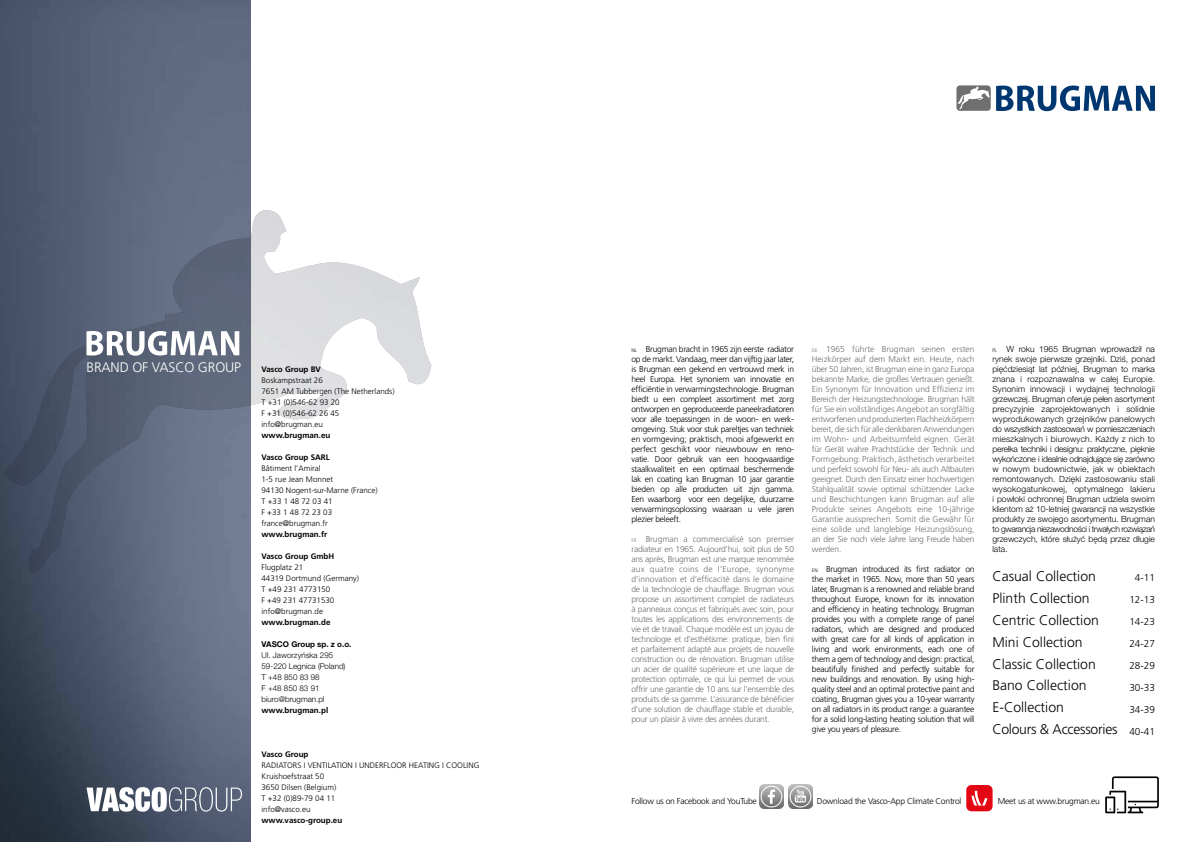
<style>
.page{position:relative;width:1191px;height:842px;background:#fff}
.page>*{position:absolute;margin:0;border:0;box-sizing:border-box;transform-origin:0 0}
.t1{font:300 14px/22px "Frutiger";color:#000}
.t2{font:300 13.8px "Frutiger";letter-spacing:-.01em;color:#fff}
.t3{font:300 10px "Frutiger";color:#000}
.t4{font:300 8.5px/10px "Frutiger";letter-spacing:-.03em;color:#706f6f;text-align:justify}
.t5{font:300 8.5px/10px "Frutiger";letter-spacing:-.03em;color:#000;text-align:justify}
.t6{font:300 8.5px/10px "Helvetica Neue LTW1 G";color:#000;text-align:justify}
.t7{font:300 8px/11px "Frutiger";color:#000}
.t8{font:700 8px "Frutiger";color:#000}
.t9{font:300 8px/11px "Helvetica Neue LTW1 G";color:#000}
.t10{font:700 8px "Helvetica Neue LTW1 G";color:#000}
.s1{font-size:5px}
.s2{font-stretch:condensed;font-size:5px}
</style>
<div class="page">
<svg style="left:1105px;top:776px;width:53px;height:37px"></svg>
<svg style="left:996px;top:86px;width:159px;height:25px"></svg>
<svg style="left:956px;top:85px;width:34px;height:26px"></svg>
<div style="left:966px;top:785px;width:26px;height:26px;background:#e30613;border-radius:5px"></div>
<svg style="left:971px;top:791px;width:16px;height:14px"></svg>
<img style="left:760px;top:785px;width:24px;height:24px">
<img style="left:788px;top:785px;width:24px;height:24px">
<img style="left:0;top:0;width:250px;height:842px">
<img style="left:4px;top:210px;width:427px;height:364px">
<svg style="left:86px;top:331px;width:153px;height:25px"></svg>
<svg style="left:86px;top:787px;width:156px;height:25px"></svg>
<h2 class="t2" style="left:86px;top:359px;width:156px">BRAND OF VASCO GROUP</h2>
<p class="t8" style="left:261px;top:364px;width:61px">Vasco Group BV</p>
<p class="t7" style="left:261px;top:375px;width:135px">Boskampstraat 26<br>7651 AM Tubbergen (The Netherlands)<br>T +31 (0)546-62 93 20<br>F +31 (0)546-62 26 45 info@brugman.eu</p>
<p class="t8" style="left:261px;top:430px;width:70px">www.brugman.eu</p>
<p class="t8" style="left:261px;top:452px;width:70px">Vasco Group SARL</p>
<p class="t7" style="left:261px;top:463px;width:118px">Bâtiment l’Amiral<br>1-5 rue Jean Monnet<br>94130 Nogent-sur-Marne (France)<br>T +33 1 48 72 03 41<br>F +33 1 48 72 23 03 france@brugman.fr</p>
<p class="t8" style="left:261px;top:529px;width:67px">www.brugman.fr</p>
<p class="t8" style="left:261px;top:551px;width:74px">Vasco Group GmbH</p>
<p class="t7" style="left:261px;top:562px;width:99px">Flugplatz 21<br>44319 Dortmund (Germany)<br>T +49 231 4773150<br>F +49 231 47731530 info@brugman.de</p>
<p class="t8" style="left:261px;top:617px;width:70px">www.brugman.de</p>
<p class="t10" style="left:261px;top:639px;width:91px">VASCO Group sp. z o.o.</p>
<p class="t9" style="left:261px;top:649px;width:86px">Ul. Jaworzyńska 295<br>59-220 Legnica (Poland)<br>T +48 850 83 98<br>F +48 850 83 91 biuro@brugman.pl</p>
<p class="t8" style="left:261px;top:705px;width:68px">www.brugman.pl</p>
<p class="t8" style="left:261px;top:749px;width:48px">Vasco Group</p>
<p class="t7" style="left:261px;top:759px;width:219px">RADIATORS I VENTILATION I UNDERFLOOR HEATING I COOLING<br>Kruishoefstraat 50<br>3650 Dilsen (Belgium)<br>T +32 (0)89-79 04 11<br>info@vasco.eu</p>
<p class="t8" style="left:261px;top:815px;width:82px">www.vasco-group.eu</p>
<p class="t5" style="left:631px;top:344px;width:164px"><span class="s1">NL</span> Brugman bracht in 1965 zijn eerste radiator op de markt. Vandaag, meer dan vijftig jaar later, is Brugman een gekend en vertrouwd merk in heel Europa. Het synoniem van innovatie en efficiëntie in verwarmingstechnologie. Brugman biedt u een compleet assortiment met zorg ontworpen en geproduceerde paneelradiatoren voor alle toepassingen in de woon- en werk&shy;omgeving. Stuk voor stuk pareltjes van techniek en vormgeving; praktisch, mooi afgewerkt en perfect geschikt voor nieuwbouw en reno&shy;vatie. Door gebruik van een hoogwaardige staalkwaliteit en een optimaal beschermende lak en coating kan Brugman 10 jaar garantie bieden op alle producten uit zijn gamma.<br>Een waarborg voor een degelijke, duurzame verwarmingsoplossing waaraan u vele jaren plezier beleeft.</p>
<p class="t4" style="left:631px;top:534px;width:164px"><span class="s1">FR</span> Brugman a commercialisé son premier radiateur en 1965. Aujourd’hui, soit plus de 50 ans après, Brugman est une marque renommée aux quatre coins de l’Europe, synonyme d’innovation et d’efficacité dans le domaine de la technologie de chauffage. Brugman vous propose un assortiment complet de radiateurs à panneaux conçus et fabriqués avec soin, pour toutes les applications des environnements de vie et de travail. Chaque modèle est un joyau de technologie et d’esthétisme: pratique, bien fini et parfaitement adapté aux projets de nouvelle construction ou de rénovation. Brugman utilise un acier de qualité supérieure et une laque de protection optimale, ce qui lui permet de vous offrir une garantie de 10 ans sur l’ensemble des produits de sa gamme. L’assurance de bénéficier d’une solution de chauffage stable et durable, pour un plaisir à vivre des années durant.</p>
<p class="t4" style="left:812px;top:344px;width:164px"><span class="s1">DE</span> 1965 führte Brugman seinen ersten Heizkörper auf dem Markt ein. Heute, nach über 50 Jahren, ist Brugman eine in ganz Europa bekannte Marke, die großes Vertrauen genießt.<br>Ein Synonym für Innovation und Effizienz im Bereich der Heizungstechnologie. Brugman hält für Sie ein vollständiges Angebot an sorgfältig entworfenen und produzierten Flachheizkörpern bereit, die sich für alle denkbaren Anwendungen im Wohn- und Arbeitsumfeld eignen. Gerät für Gerät wahre Prachtstücke der Technik und Formgebung: Praktisch, ästhetisch verarbeitet und perfekt sowohl für Neu- als auch Altbauten geeignet. Durch den Einsatz einer hochwertigen Stahlqualität sowie optimal schützender Lacke und Beschichtungen kann Brugman auf alle Produkte seines Angebots eine 10-jährige Garantie aussprechen. Somit die Gewähr für eine solide und langlebige Heizungslösung, an der Sie noch viele Jahre lang Freude haben werden.</p>
<p class="t5" style="left:812px;top:564px;width:164px"><span class="s1">EN</span> Brugman introduced its first radiator on the market in 1965. Now, more than 50 years later, Brugman is a renowned and reliable brand throughout Europe, known for its innovation and efficiency in heating technology. Brugman provides you with a complete range of panel radiators, which are designed and produced with great care for all kinds of application in living and work environments, each one of them a gem of technology and design: practical, beautifully finished and perfectly suitable for new buildings and renovation. By using high&shy;quality steel and an optimal protective paint and coating, Brugman gives you a 10-year warranty on all radiators in its product range: a guarantee for a solid long-lasting heating solution that will give you years of pleasure.</p>
<p class="t6" style="left:992px;top:344px;width:164px"><span class="s2">PL</span> W roku 1965 Brugman wprowadził na rynek swoje pierwsze grzejniki. Dziś, ponad pięćdziesiąt lat później, Brugman to marka znana i rozpoznawalna w całej Europie.<br>Synonim innowacji i wydajnej technologii grzewczej. Brugman oferuje pełen asortyment precyzyjnie zaprojektowanych i solidnie wyprodukowanych grzejników panelowych do wszystkich zastosowań w pomieszczeniach mieszkalnych i biurowych. Każdy z nich to perełka techniki i designu: praktyczne, pięknie wykończone i idealnie odnajdujące się zarówno w nowym budownictwie, jak w obiektach remontowanych. Dzięki zastosowaniu stali wysokogatunkowej, optymalnego lakieru i powłoki ochronnej Brugman udziela swoim klientom aż 10-letniej gwarancji na wszystkie produkty ze swojego asortymentu. Brugman to gwarancja niezawodności i trwałych rozwiązań grzewczych, które służyć będą przez długie lata.</p>
<h1 class="t1" style="left:992px;top:565px;width:127px">Casual Collection<br>Plinth Collection<br>Centric Collection<br>Mini Collection<br>Classic Collection<br>Bano Collection<br>E-Collection<br>Colours &amp; Accessories</h1>
<p class="t3" style="left:1135px;top:572px;width:22px">4-11</p>
<p class="t3" style="left:1129px;top:594px;width:27px">12-13</p>
<p class="t3" style="left:1129px;top:616px;width:27px">14-23</p>
<p class="t3" style="left:1129px;top:638px;width:27px">24-27</p>
<p class="t3" style="left:1129px;top:660px;width:27px">28-29</p>
<p class="t3" style="left:1129px;top:682px;width:27px">30-33</p>
<p class="t3" style="left:1129px;top:704px;width:27px">34-39</p>
<p class="t3" style="left:1129px;top:726px;width:27px">40-41</p>
<p class="t5" style="left:631px;top:796px;width:127px">Follow us on Facebook and YouTube</p>
<p class="t5" style="left:817px;top:796px;width:146px">Download the Vasco-App Climate Control</p>
<p class="t5" style="left:998px;top:796px;width:104px">Meet us at www.brugman.eu</p>
</div>
